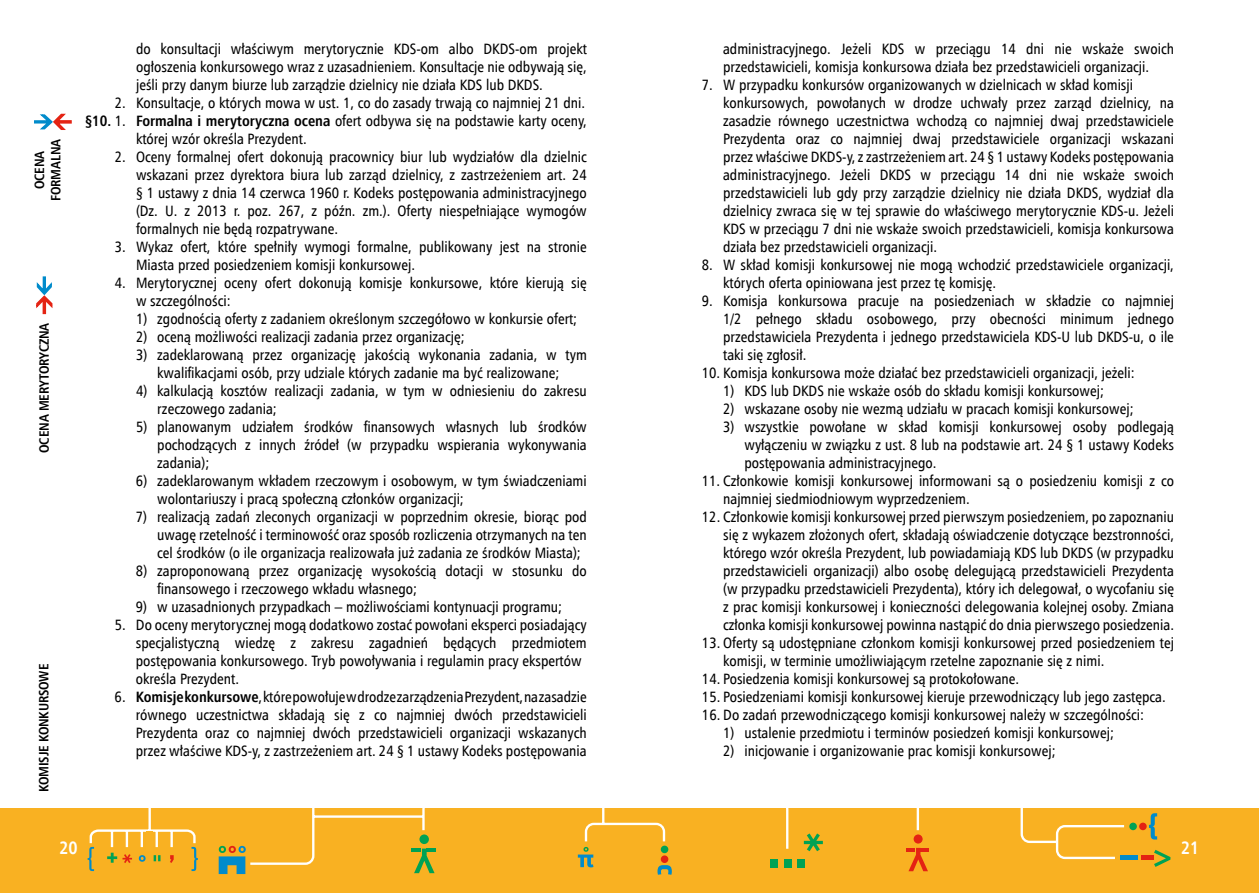
<style>
.page{position:relative;width:1259px;height:893px;background:#fff}
.page>*{position:absolute;margin:0;border:0;box-sizing:border-box;transform-origin:0 0}
.t1{font:700 18px "Humnst 777 Cn TL";color:#fff}
.t2{font:15px/18px "Humnst 777 Cn EU";color:#000}
.t3{font:700 13.5px/16.2px "Humnst 777 Cn EU";letter-spacing:-.01em;color:#000;text-align:center}
.s1{font-weight:700}
</style>
<div class="page">
<div style="left:0;top:808px;width:1259px;height:85px;background:#f9b122"></div>
<svg style="left:89px;top:808px;width:1037px;height:58px"></svg>
<svg style="left:411px;top:849px;width:25px;height:24px"></svg>
<div style="left:419px;top:834px;width:10px;height:10px;background:#00a254;border-radius:50%"></div>
<svg style="left:906px;top:848px;width:23px;height:23px"></svg>
<div style="left:913px;top:834px;width:9px;height:9px;background:#e42313;border-radius:50%"></div>
<svg style="left:88px;top:847px;width:6px;height:24px"></svg>
<svg style="left:191px;top:847px;width:7px;height:24px"></svg>
<svg style="left:578px;top:847px;width:15px;height:20px"></svg>
<svg style="left:107px;top:853px;width:25px;height:10px"></svg>
<svg style="left:139px;top:855px;width:7px;height:7px"></svg>
<svg style="left:154px;top:855px;width:6px;height:6px"></svg>
<svg style="left:170px;top:855px;width:4px;height:8px"></svg>
<hr style="left:1120px;top:856px;width:18px;height:4px;background:#008bcb">
<hr style="left:1141px;top:856px;width:13px;height:4px;background:#e42313">
<svg style="left:1154px;top:850px;width:16px;height:17px"></svg>
<svg style="left:219px;top:846px;width:27px;height:28px"></svg>
<div style="left:770px;top:859px;width:7px;height:9px;background:#00a254"></div>
<div style="left:784px;top:859px;width:7px;height:9px;background:#00a254"></div>
<div style="left:797px;top:859px;width:7px;height:9px;background:#00a254"></div>
<svg style="left:804px;top:833px;width:19px;height:18px"></svg>
<div style="left:1129px;top:823px;width:8px;height:7px;background:#00a254;border-radius:50%"></div>
<div style="left:1139px;top:823px;width:7px;height:7px;background:#e42313;border-radius:50%"></div>
<svg style="left:1149px;top:813px;width:8px;height:26px"></svg>
<div style="left:661px;top:846px;width:7px;height:7px;background:#00a254;border-radius:50%"></div>
<div style="left:661px;top:855px;width:7px;height:8px;background:#e42313;border-radius:50%"></div>
<svg style="left:657px;top:865px;width:15px;height:10px"></svg>
<svg style="left:36px;top:276px;width:17px;height:39px"></svg>
<img style="left:147px;top:832px;width:5px;height:19px">
<svg style="left:34px;top:113px;width:38px;height:17px"></svg>
<p class="t3" style="left:31px;top:201px;width:64px;rotate:-90deg">OCENA<br>FORMALNA</p>
<p class="t3" style="left:36px;top:453px;width:132px;rotate:-90deg">OCENA MERYTORYCZNA</p>
<p class="t3" style="left:36px;top:792px;width:130px;rotate:-90deg">KOMISJE KONKURSOWE</p>
<p class="t2" style="left:136px;top:39px;width:452px;text-align:justify">do konsultacji właściwym merytorycznie KDS-om albo DKDS-om projekt ogłoszenia konkursowego wraz z uzasadnieniem. Konsultacje nie odbywają się, jeśli przy danym biurze lub zarządzie dzielnicy nie działa KDS lub DKDS.</p>
<p class="t2" style="left:115px;top:93px;width:472px">2. Konsultacje, o których mowa w ust. 1, co do zasady trwają co najmniej 21 dni.</p>
<p class="t2" style="left:85px;top:111px;width:503px"><span class="s1">§10.</span> 1. <span class="s1">Formalna i merytoryczna ocena</span> ofert odbywa się na podstawie karty oceny,</p>
<p class="t2" style="left:136px;top:129px;width:172px">której wzór określa Prezydent.</p>
<p class="t2" style="left:136px;top:147px;width:452px;text-align:justify;text-indent:-21px">2. Oceny formalnej ofert dokonują pracownicy biur lub wydziałów dla dzielnic wskazani przez dyrektora biura lub zarząd dzielnicy, z zastrzeżeniem art. 24 § 1 ustawy z dnia 14 czerwca 1960 r. Kodeks postępowania administracyjnego (Dz. U. z 2013 r. poz. 267, z późn. zm.). Oferty niespełniające wymogów formalnych nie będą rozpatrywane.</p>
<p class="t2" style="left:136px;top:237px;width:452px;text-indent:-21px">3. Wykaz ofert, które spełniły wymogi formalne, publikowany jest na stronie<br>Miasta przed posiedzeniem komisji konkursowej.</p>
<p class="t2" style="left:136px;top:273px;width:452px;text-indent:-21px">4. Merytorycznej oceny ofert dokonują komisje konkursowe, które kierują się w szczególności:</p>
<p class="t2" style="left:136px;top:309px;width:443px">1) zgodnością oferty z zadaniem określonym szczegółowo w konkursie ofert;</p>
<p class="t2" style="left:136px;top:327px;width:330px">2) oceną możliwości realizacji zadania przez organizację;</p>
<p class="t2" style="left:136px;top:345px;width:452px;text-align:center">3) zadeklarowaną przez organizację jakością wykonania zadania, w tym kwalifikacjami osób, przy udziale których zadanie ma być realizowane;</p>
<p class="t2" style="left:157px;top:381px;width:431px;text-indent:-21px">4) kalkulacją kosztów realizacji zadania, w tym w odniesieniu do zakresu rzeczowego zadania;</p>
<p class="t2" style="left:157px;top:417px;width:431px;text-align:justify;text-indent:-21px">5) planowanym udziałem środków finansowych własnych lub środków pochodzących z innych źródeł (w przypadku wspierania wykonywania zadania);</p>
<p class="t2" style="left:157px;top:471px;width:431px;text-indent:-21px">6) zadeklarowanym wkładem rzeczowym i osobowym, w tym świadczeniami wolontariuszy i pracą społeczną członków organizacji;</p>
<p class="t2" style="left:157px;top:507px;width:431px;text-align:justify;text-indent:-21px">7) realizacją zadań zleconych organizacji w poprzednim okresie, biorąc pod uwagę rzetelność i terminowość oraz sposób rozliczenia otrzymanych na ten cel środków (o ile organizacja realizowała już zadania ze środków Miasta);</p>
<p class="t2" style="left:157px;top:561px;width:431px;text-indent:-21px">8) zaproponowaną przez organizację wysokością dotacji w stosunku do finansowego i rzeczowego wkładu własnego;</p>
<p class="t2" style="left:136px;top:597px;width:428px">9) w uzasadnionych przypadkach – możliwościami kontynuacji programu;</p>
<p class="t2" style="left:136px;top:615px;width:452px;text-indent:-21px">5. Do oceny merytorycznej mogą dodatkowo zostać powołani eksperci posiadający specjalistyczną wiedzę z zakresu zagadnień będących przedmiotem postępowania konkursowego. Tryb powoływania i regulamin pracy ekspertów określa Prezydent.</p>
<p class="t2" style="left:136px;top:687px;width:452px;text-align:justify;text-indent:-21px">6. <span class="s1">Komisje konkursowe</span>,którepowołujewdrodzezarządzeniaPrezydent,nazasadzie równego uczestnictwa składają się z co najmniej dwóch przedstawicieli Prezydenta oraz co najmniej dwóch przedstawicieli organizacji wskazanych przez właściwe KDS-y, z zastrzeżeniem art. 24 § 1 ustawy Kodeks postępowania</p>
<p class="t1" style="left:60px;top:836px;width:20px">20</p>
<p class="t2" style="left:723px;top:39px;width:452px">administracyjnego. Jeżeli KDS w przeciągu 14 dni nie wskaże swoich przedstawicieli, komisja konkursowa działa bez przedstawicieli organizacji.</p>
<p class="t2" style="left:723px;top:75px;width:452px;text-indent:-21px">7. W przypadku konkursów organizowanych w dzielnicach w skład komisji konkursowych, powołanych w drodze uchwały przez zarząd dzielnicy, na zasadzie równego uczestnictwa wchodzą co najmniej dwaj przedstawiciele Prezydenta oraz co najmniej dwaj przedstawiciele organizacji wskazani przez właściwe DKDS-y, z zastrzeżeniem art. 24 § 1 ustawy Kodeks postępowania administracyjnego. Jeżeli DKDS w przeciągu 14 dni nie wskaże swoich przedstawicieli lub gdy przy zarządzie dzielnicy nie działa DKDS, wydział dla dzielnicy zwraca się w tej sprawie do właściwego merytorycznie KDS-u. Jeżeli KDS w przeciągu 7 dni nie wskaże swoich przedstawicieli, komisja konkursowa działa bez przedstawicieli organizacji.</p>
<p class="t2" style="left:723px;top:255px;width:452px;text-indent:-21px">8. W skład komisji konkursowej nie mogą wchodzić przedstawiciele organizacji, których oferta opiniowana jest przez tę komisję.</p>
<p class="t2" style="left:723px;top:291px;width:452px;text-align:justify;text-indent:-21px">9. Komisja konkursowa pracuje na posiedzeniach w składzie co najmniej 1/2 pełnego składu osobowego, przy obecności minimum jednego przedstawiciela Prezydenta i jednego przedstawiciela KDS-U lub DKDS-u, o ile taki się zgłosił.</p>
<p class="t2" style="left:702px;top:363px;width:434px">10. Komisja konkursowa może działać bez przedstawicieli organizacji, jeżeli:</p>
<p class="t2" style="left:723px;top:381px;width:382px">1) KDS lub DKDS nie wskaże osób do składu komisji konkursowej;</p>
<p class="t2" style="left:723px;top:399px;width:412px">2) wskazane osoby nie wezmą udziału w pracach komisji konkursowej;</p>
<p class="t2" style="left:744px;top:417px;width:431px;text-align:justify;text-indent:-21px">3) wszystkie powołane w skład komisji konkursowej osoby podlegają wyłączeniu w związku z ust. 8 lub na podstawie art. 24 § 1 ustawy Kodeks postępowania administracyjnego.</p>
<p class="t2" style="left:723px;top:471px;width:452px;text-indent:-21px">11. Członkowie komisji konkursowej informowani są o posiedzeniu komisji z co najmniej siedmiodniowym wyprzedzeniem.</p>
<p class="t2" style="left:723px;top:507px;width:452px;text-align:justify;text-indent:-21px">12. Członkowie komisji konkursowej przed pierwszym posiedzeniem, po zapoznaniu się z wykazem złożonych ofert, składają oświadczenie dotyczące bezstronności, którego wzór określa Prezydent, lub powiadamiają KDS lub DKDS (w przypadku przedstawicieli organizacji) albo osobę delegującą przedstawicieli Prezydenta (w przypadku przedstawicieli Prezydenta), który ich delegował, o wycofaniu się z prac komisji konkursowej i konieczności delegowania kolejnej osoby. Zmiana członka komisji konkursowej powinna nastąpić do dnia pierwszego posiedzenia.</p>
<p class="t2" style="left:723px;top:633px;width:452px;text-indent:-21px">13. Oferty są udostępniane członkom komisji konkursowej przed posiedzeniem tej komisji, w terminie umożliwiającym rzetelne zapoznanie się z nimi.</p>
<p class="t2" style="left:702px;top:669px;width:319px">14. Posiedzenia komisji konkursowej są protokołowane.</p>
<p class="t2" style="left:702px;top:687px;width:465px">15. Posiedzeniami komisji konkursowej kieruje przewodniczący lub jego zastępca.</p>
<p class="t2" style="left:702px;top:705px;width:444px">16. Do zadań przewodniczącego komisji konkursowej należy w szczególności:</p>
<p class="t2" style="left:723px;top:723px;width:392px">1) ustalenie przedmiotu i terminów posiedzeń komisji konkursowej;</p>
<p class="t2" style="left:723px;top:741px;width:334px">2) inicjowanie i organizowanie prac komisji konkursowej;</p>
<p class="t1" style="left:1181px;top:836px;width:20px">21</p>
</div>
